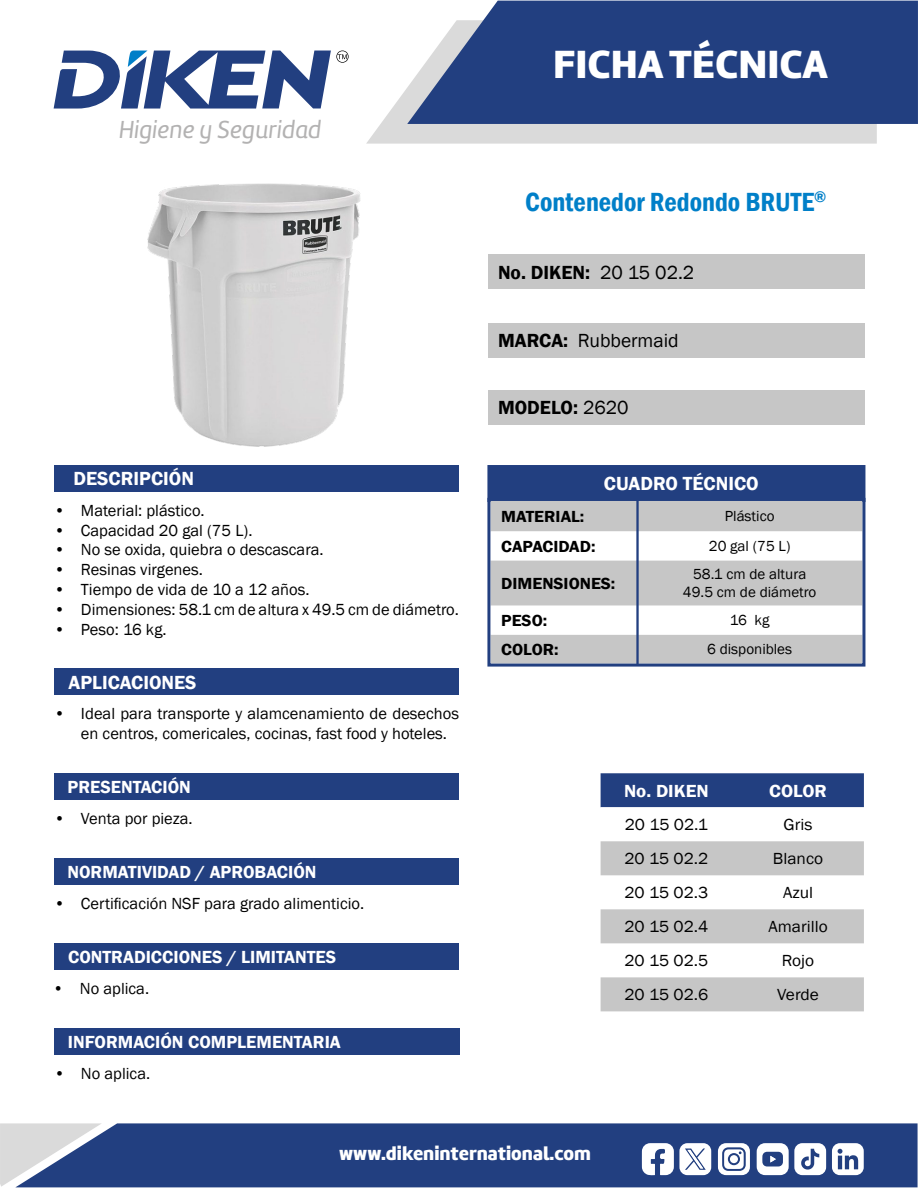
<style>
.page{position:relative;width:918px;height:1188px;background:#fff}
.page>*{position:absolute;margin:0;border:0;box-sizing:border-box;transform-origin:0 0}
.t1{font:40.8px "Amelia Basic Black";color:#fff}
.t2{font:600 condensed 27px "Franklin Gothic";color:#007fc8}
.t3{font:25.5px "Amelia Basic Italic";color:#b3b2b2}
.t4{font:600 19.5px "Franklin Gothic";color:#fff}
.t5{font:600 19.5px "Franklin Gothic";color:#000}
.t6{font:19.5px "Amelia Basic Black";color:#fff}
.t7{font:19.5px "Franklin Gothic";color:#000}
.t8{font:600 18px "Franklin Gothic";color:#fff}
.t9{font:600 18px "Franklin Gothic";color:#fff;scale:1.05 1}
.t10{font:16.5px/19.8px "Franklin Gothic";color:#000}
.t11{font:16.5px "Franklin Gothic";color:#000;scale:1.05 1}
.t12{font:600 16.5px "Franklin Gothic";color:#000;scale:1.05 1}
.t13{font:15px/18px "Franklin Gothic";color:#000;text-align:center}
.s1{font-weight:400}
.s2{font-weight:600}
</style>
<div class="page">
<div style="left:102px;top:1123px;width:816px;height:64px;background:#223f80"></div>
<svg style="left:0;top:1123px;width:102px;height:64px;background:#9da8bf"></svg>
<svg style="left:366px;top:88px;width:511px;height:56px;background:#dedede"></svg>
<svg style="left:407px;top:1px;width:511px;height:123px;background:#344e8a"></svg>
<svg style="left:54px;top:50px;width:295px;height:59px"></svg>
<svg style="left:642px;top:1143px;width:69px;height:32px"></svg>
<svg style="left:718px;top:1143px;width:32px;height:32px"></svg>
<div style="left:730px;top:1155px;width:8px;height:8px;background:#fff;border-radius:50%"></div>
<svg style="left:757px;top:1143px;width:107px;height:32px"></svg>
<div style="left:601px;top:773px;width:263px;height:34px;background:#223f80"></div>
<svg style="left:601px;top:807px;width:263px;height:1px"></svg>
<svg style="left:601px;top:841px;width:263px;height:170px;fill:#c6c6c6"></svg>
<div style="left:488px;top:255px;width:377px;height:34px;background:#c6c6c6"></div>
<div style="left:488px;top:323px;width:377px;height:34px;background:#c6c6c6"></div>
<div style="left:488px;top:391px;width:377px;height:34px;background:#c6c6c6"></div>
<div style="left:54px;top:465px;width:405px;height:27px;background:#223f80"></div>
<div style="left:54px;top:669px;width:405px;height:26px;background:#223f80"></div>
<div style="left:54px;top:773px;width:405px;height:27px;background:#223f80"></div>
<div style="left:54px;top:1028px;width:406px;height:27px;background:#223f80"></div>
<div style="left:489px;top:467px;width:375px;height:34px;background:#223f80"></div>
<div style="left:487px;top:465px;width:378px;height:37px;border:3px solid #223f80"></div>
<div style="left:491px;top:502px;width:370px;height:161px;background:#c6c6c6"></div>
<svg style="left:491px;top:531px;width:370px;height:104px"></svg>
<div style="left:487px;top:498px;width:378px;height:169px;border:3px solid #223f80"></div>
<hr style="left:636px;top:499px;width:3px;height:166px;background:#223f80">
<div style="left:54px;top:858px;width:405px;height:27px;background:#223f80"></div>
<div style="left:55px;top:943px;width:404px;height:27px;background:#223f80"></div>
<img style="left:148px;top:183px;width:212px;height:263px">
<h3 class="t3" style="left:119px;top:115px;width:204px">Higiene y Seguridad</h3>
<p class="t4" style="left:74px;top:467px;width:122px">DESCRIPCIÓN</p>
<p class="t10" style="left:54px;top:501px;width:152px">• Material: plástico.</p>
<p class="t10" style="left:54px;top:521px;width:200px">• Capacidad 20 gal (75 L).</p>
<p class="t10" style="left:54px;top:540px;width:271px">• No se oxida, quiebra o descascara.</p>
<p class="t10" style="left:54px;top:560px;width:150px">• Resinas virgenes.</p>
<p class="t10" style="left:54px;top:580px;width:257px">• Tiempo de vida de 10 a 12 años.</p>
<p class="t10" style="left:54px;top:600px;width:406px">• Dimensiones: 58.1 cm de altura x 49.5 cm de diámetro.</p>
<p class="t10" style="left:54px;top:620px;width:114px">• Peso: 16 kg.</p>
<p class="t4" style="left:69px;top:670px;width:129px">APLICACIONES</p>
<p class="t10" style="left:81px;top:704px;width:380px;text-indent:-27px">• Ideal para transporte y alamcenamiento de desechos en centros, comericales, cocinas, fast food y hoteles.</p>
<p class="t8" style="left:68px;top:776px;width:125px">PRESENTACIÓN</p>
<p class="t10" style="left:54px;top:809px;width:140px">• Venta por pieza.</p>
<p class="t8" style="left:68px;top:861px;width:251px">NORMATIVIDAD / APROBACIÓN</p>
<p class="t10" style="left:54px;top:894px;width:312px">• Certificación NSF para grado alimenticio.</p>
<p class="t8" style="left:68px;top:946px;width:270px">CONTRADICCIONES / LIMITANTES</p>
<p class="t10" style="left:53px;top:979px;width:98px">• No aplica.</p>
<p class="t8" style="left:68px;top:1031px;width:274px">INFORMACIÓN COMPLEMENTARIA</p>
<p class="t10" style="left:54px;top:1064px;width:98px">• No aplica.</p>
<h1 class="t1" style="left:553px;top:40px;width:276px">FICHA TÉCNICA</h1>
<h2 class="t2" style="left:525px;top:184px;width:303px">Contenedor Redondo BRUTE<sup>®</sup></h2>
<p class="t5" style="left:498px;top:260px;width:198px">No. DIKEN: <span class="s1">20 15 02.2</span></p>
<p class="t7" style="left:498px;top:328px;width:182px"><span class="s2">MARCA:</span> Rubbermaid</p>
<p class="t5" style="left:498px;top:396px;width:132px">MODELO: <span class="s1">2620</span></p>
<p class="t4" style="left:604px;top:472px;width:156px">CUADRO TÉCNICO</p>
<p class="t12" style="left:501px;top:506px;width:81px">MATERIAL:</p>
<p class="t13" style="left:725px;top:508px;width:51px">Plástico</p>
<p class="t12" style="left:501px;top:536px;width:91px">CAPACIDAD:</p>
<p class="t13" style="left:709px;top:538px;width:83px">20 gal (75 L)</p>
<p class="t12" style="left:501px;top:573px;width:110px">DIMENSIONES:</p>
<p class="t13" style="left:683px;top:566px;width:135px">58.1 cm de altura<br>49.5 cm de diámetro</p>
<p class="t12" style="left:501px;top:610px;width:45px">PESO:</p>
<p class="t13" style="left:730px;top:612px;width:41px">16 kg</p>
<p class="t12" style="left:501px;top:639px;width:56px">COLOR:</p>
<p class="t13" style="left:707px;top:641px;width:86px">6 disponibles</p>
<p class="t9" style="left:624px;top:779px;width:82px">No. DIKEN</p>
<p class="t9" style="left:769px;top:779px;width:57px">COLOR</p>
<p class="t11" style="left:625px;top:814px;width:81px">20 15 02.1</p>
<p class="t11" style="left:784px;top:814px;width:29px">Gris</p>
<p class="t11" style="left:624px;top:848px;width:82px">20 15 02.2</p>
<p class="t11" style="left:773px;top:848px;width:49px">Blanco</p>
<p class="t11" style="left:624px;top:882px;width:82px">20 15 02.3</p>
<p class="t11" style="left:783px;top:882px;width:30px">Azul</p>
<p class="t11" style="left:624px;top:916px;width:82px">20 15 02.4</p>
<p class="t11" style="left:768px;top:916px;width:58px">Amarillo</p>
<p class="t11" style="left:624px;top:950px;width:82px">20 15 02.5</p>
<p class="t11" style="left:782px;top:950px;width:32px">Rojo</p>
<p class="t11" style="left:624px;top:984px;width:82px">20 15 02.6</p>
<p class="t11" style="left:777px;top:984px;width:41px">Verde</p>
<p class="t6" style="left:339px;top:1142px;width:253px">www.dikeninternational.com</p>
</div>
